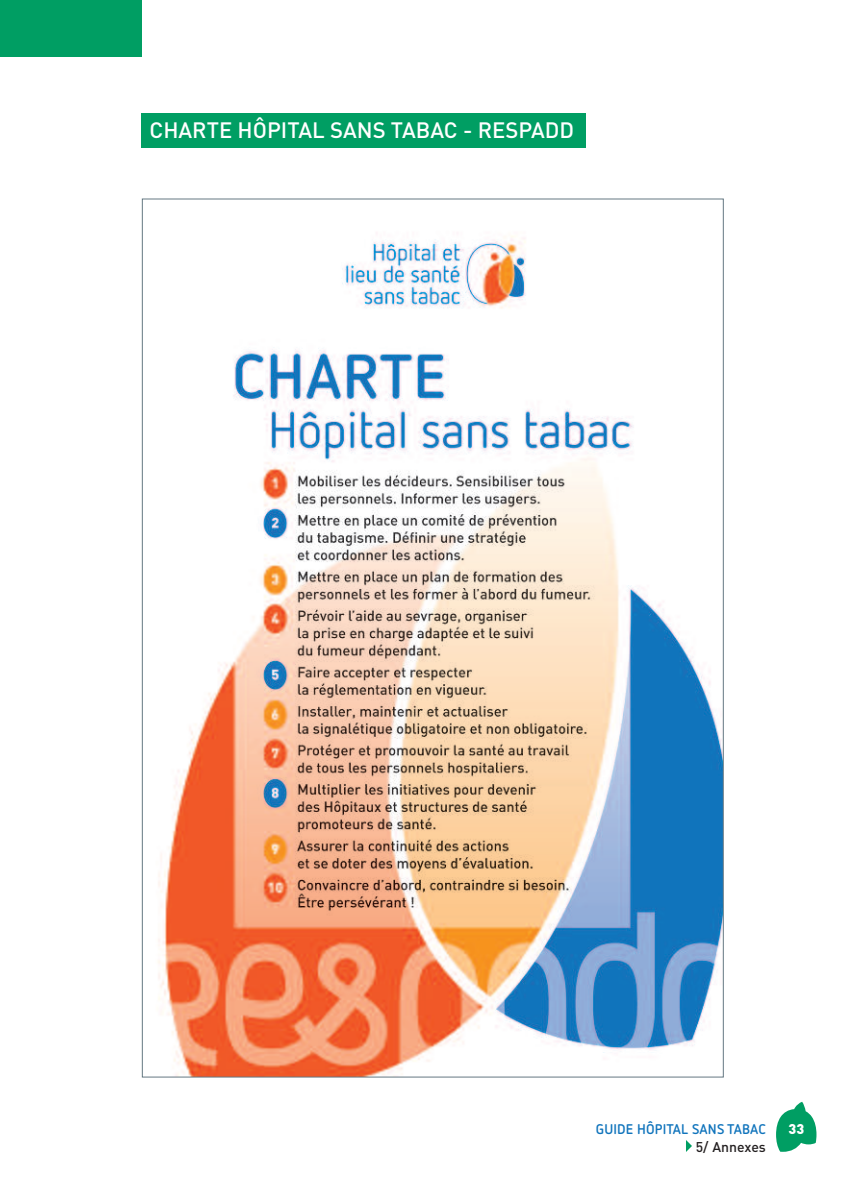
<style>
.page{position:relative;width:851px;height:1191px;background:#fff}
.page>*{position:absolute;margin:0;border:0;box-sizing:border-box;transform-origin:0 0}
.t1{font:500 22px "DIN";color:#fff}
.t2{font:700 14px "Netto Pro";letter-spacing:.01em;color:#1074bc}
.t3{font:500 14px "DIN";color:#231f20}
.t4{font:900 14px "DIN";color:#fff}
</style>
<div class="page">
<div style="left:142px;top:113px;width:443px;height:34px;background:#009e63"></div>
<img style="left:158px;top:233px;width:563px;height:842px">
<svg style="left:686px;top:1140px;width:6px;height:12px"></svg>
<svg style="left:776px;top:1101px;width:40px;height:50px"></svg>
<div style="left:0;top:0;width:142px;height:57px;background:#009e63"></div>
<p class="t1" style="left:149px;top:118px;width:426px">CHARTE HÔPITAL SANS TABAC - RESPADD</p>
<p class="t2" style="left:596px;top:1124px;width:171px">GUIDE HÔPITAL SANS TABAC</p>
<p class="t3" style="left:695px;top:1139px;width:72px">5/ Annexes</p>
<p class="t4" style="left:788px;top:1121px;width:17px">33</p>
</div>
